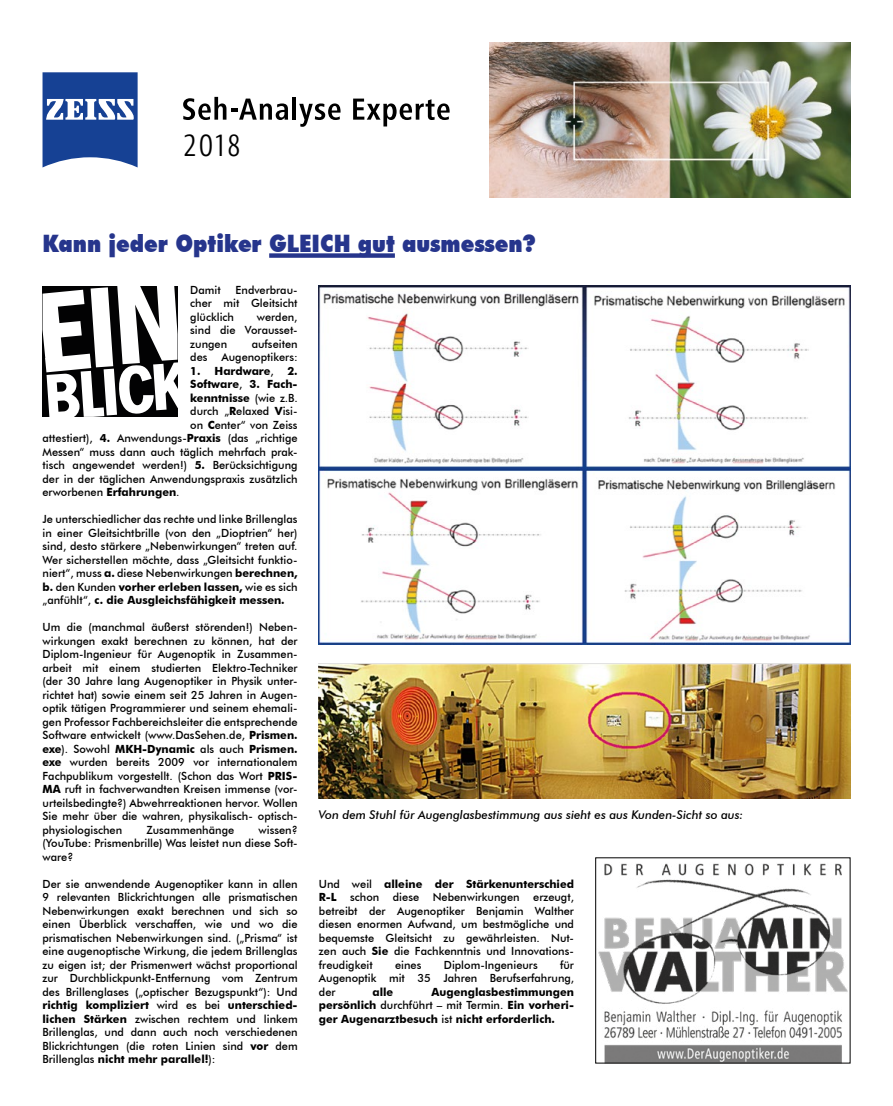
<style>
.page{position:relative;width:893px;height:1106px;background:#fff}
.page>*{position:absolute;margin:0;border:0;box-sizing:border-box;transform-origin:0 0}
.t1{font:300 31.58px "Ingra Cd";color:#000}
.t2{font:900 24px "Futura BT";color:#26358c;scale:.88 1}
.t3{font:italic 500 12px "Futura BT";color:#000}
.t4{font:500 11.25px/13.5px "Futura BT";color:#000;text-align:justify}
.t5{font:700 11.25px/13.5px "Futura BT";color:#000;text-align:justify}
.s1{font-weight:500}
.s2{font-weight:700}
</style>
<div class="page">
<svg style="left:183px;top:97px;width:105px;height:23px"></svg>
<hr style="left:293px;top:97px;width:3px;height:23px;background:#000">
<svg style="left:299px;top:103px;width:42px;height:24px"></svg>
<svg style="left:353px;top:99px;width:97px;height:27px"></svg>
<svg style="left:43px;top:72px;width:95px;height:95px"></svg>
<svg style="left:43px;top:286px;width:135px;height:131px"></svg>
<img style="left:598px;top:863px;width:250px;height:198px">
<div style="left:269px;top:253px;width:126px;height:5px;background:#26358c"></div>
<img style="left:489px;top:43px;width:361px;height:155px">
<img style="left:319px;top:285px;width:531px;height:359px">
<img style="left:319px;top:663px;width:531px;height:135px">
<h1 class="t1" style="left:184px;top:126px;width:59px">2018</h1>
<h2 class="t2" style="left:43px;top:229px;width:562px">Kann jeder Optiker GLEICH gut ausmessen?</h2>
<p class="t4" style="left:190px;top:283px;width:32px">Damit</p>
<p class="t4" style="left:190px;top:283px;width:109px;text-indent:45px">Endverbrau&shy;cher mit Gleitsicht glücklich</p>
<p class="t4" style="left:190px;top:310px;width:109px;text-indent:67px">werden, sind die Vorausset&shy;zungen</p>
<p class="t4" style="left:190px;top:337px;width:109px;text-align:right">aufseiten<br>des Augenoptikers:</p>
<p class="t5" style="left:190px;top:364px;width:109px">1. Hardware<span class="s1">,</span> 2.</p>
<p class="t5" style="left:190px;top:377px;width:109px">Software<span class="s1">,</span> 3. Fach-</p>
<p class="t5" style="left:190px;top:391px;width:109px">kenntnisse <span class="s1">(wie z.B.</span></p>
<p class="t4" style="left:190px;top:404px;width:109px">durch „<span class="s2">R</span>elaxed <span class="s2">V</span>isi-</p>
<p class="t4" style="left:190px;top:418px;width:109px">on <span class="s2">C</span>enter“ von Zeiss</p>
<p class="t4" style="left:43px;top:431px;width:257px">attestiert), <span class="s2">4.</span> Anwendungs-<span class="s2">Praxis</span> (das „richtige</p>
<p class="t4" style="left:43px;top:445px;width:257px">Messen“ muss dann auch täglich mehrfach prak-</p>
<p class="t4" style="left:43px;top:458px;width:257px">tisch angewendet werden!) <span class="s2">5.</span> Berücksichtigung</p>
<p class="t4" style="left:43px;top:472px;width:257px">der in der täglichen Anwendungspraxis zusätzlich</p>
<p class="t4" style="left:43px;top:485px;width:139px">erworbenen <span class="s2">Erfahrungen</span>.</p>
<p class="t4" style="left:43px;top:512px;width:257px">Je unterschiedlicher das rechte und linke Brillenglas in einer Gleitsichtbrille (von den „Dioptrien“ her) sind, desto stärkere „Nebenwirkungen“ treten auf.<br>Wer sicherstellen möchte, dass „Gleitsicht funktio&shy;niert“, muss <span class="s2">a.</span> diese Nebenwirkungen <span class="s2">berechnen, b.</span> den Kunden <span class="s2">vorher erleben lassen,</span> wie es sich „anfühlt“, <span class="s2">c. die Ausgleichsfähigkeit messen.</span></p>
<p class="t4" style="left:43px;top:620px;width:257px">Um die (manchmal äußerst störenden!) Neben&shy;wirkungen exakt berechnen zu können, hat der Diplom-Ingenieur für Augenoptik in Zusammen&shy;arbeit mit einem studierten Elektro-Techniker (der 30 Jahre lang Augenoptiker in Physik unter&shy;richtet hat) sowie einem seit 25 Jahren in Augen&shy;optik tätigen Programmierer und seinem ehemali&shy;gen Professor Fachbereichsleiter die entsprechende Software entwickelt (www.DasSehen.de, <span class="s2">Prismen. exe</span>). Sowohl <span class="s2">MKH-Dynamic</span> als auch <span class="s2">Prismen. exe</span> wurden bereits 2009 vor internationalem Fachpublikum vorgestellt. (Schon das Wort <span class="s2">PRIS-MA</span> ruft in fachverwandten Kreisen immense (vor&shy;urteilsbedingte?) Abwehrreaktionen hervor. Wollen Sie mehr über die wahren, physikalisch- optisch&shy;physiologischen</p>
<p class="t3" style="left:319px;top:807px;width:426px">Von dem Stuhl für Augenglasbestimmung aus sieht es aus Kunden-Sicht so aus:</p>
<p class="t4" style="left:146px;top:823px;width:89px">Zusammenhänge</p>
<p class="t4" style="left:43px;top:823px;width:257px;text-indent:216px">wissen? (YouTube: Prismenbrille) Was leistet nun diese Soft&shy;ware?</p>
<p class="t4" style="left:43px;top:877px;width:257px">Der sie anwendende Augenoptiker kann in allen 9 relevanten Blickrichtungen alle prismatischen Nebenwirkungen exakt berechnen und sich so einen Überblick verschaffen, wie und wo die prismatischen Nebenwirkungen sind. („Prisma“ ist eine augenoptische Wirkung, die jedem Brillenglas zu eigen ist; der Prismenwert wächst proportional zur Durchblickpunkt-Entfernung vom Zentrum des Brillenglases („optischer Bezugspunkt“): Und <span class="s2">richtig kompliziert</span> wird es bei <span class="s2">unterschied&shy;lichen Stärken</span> zwischen rechtem und linkem Brillenglas, und dann auch noch verschiedenen Blickrichtungen (die roten Linien sind <span class="s2">vor</span> dem Brillenglas <span class="s2">nicht mehr parallel!</span>):</p>
<p class="t4" style="left:319px;top:877px;width:257px">Und weil <span class="s2">alleine der Stärkenunterschied R-L</span> schon diese Nebenwirkungen erzeugt, betreibt der Augenoptiker Benjamin Walther diesen enormen Aufwand, um bestmögliche und bequemste Gleitsicht zu gewährleisten. Nut&shy;zen auch <span class="s2">Sie</span> die Fachkenntnis und Innovations&shy;freudigkeit</p>
<p class="t4" style="left:319px;top:958px;width:257px;text-indent:241px">für Augenoptik mit 35 Jahren Berufserfahrung, der</p>
<p class="t4" style="left:395px;top:958px;width:28px">eines</p>
<p class="t4" style="left:444px;top:958px;width:95px">Diplom-Ingenieurs</p>
<p class="t5" style="left:319px;top:985px;width:257px;text-indent:113px">Augenglasbestimmungen persönlich <span class="s1">durchführt – mit Termin.</span> Ein vorheri&shy;ger Augenarztbesuch <span class="s1">ist</span> nicht erforderlich.</p>
<p class="t5" style="left:372px;top:985px;width:22px">alle</p>
</div>
